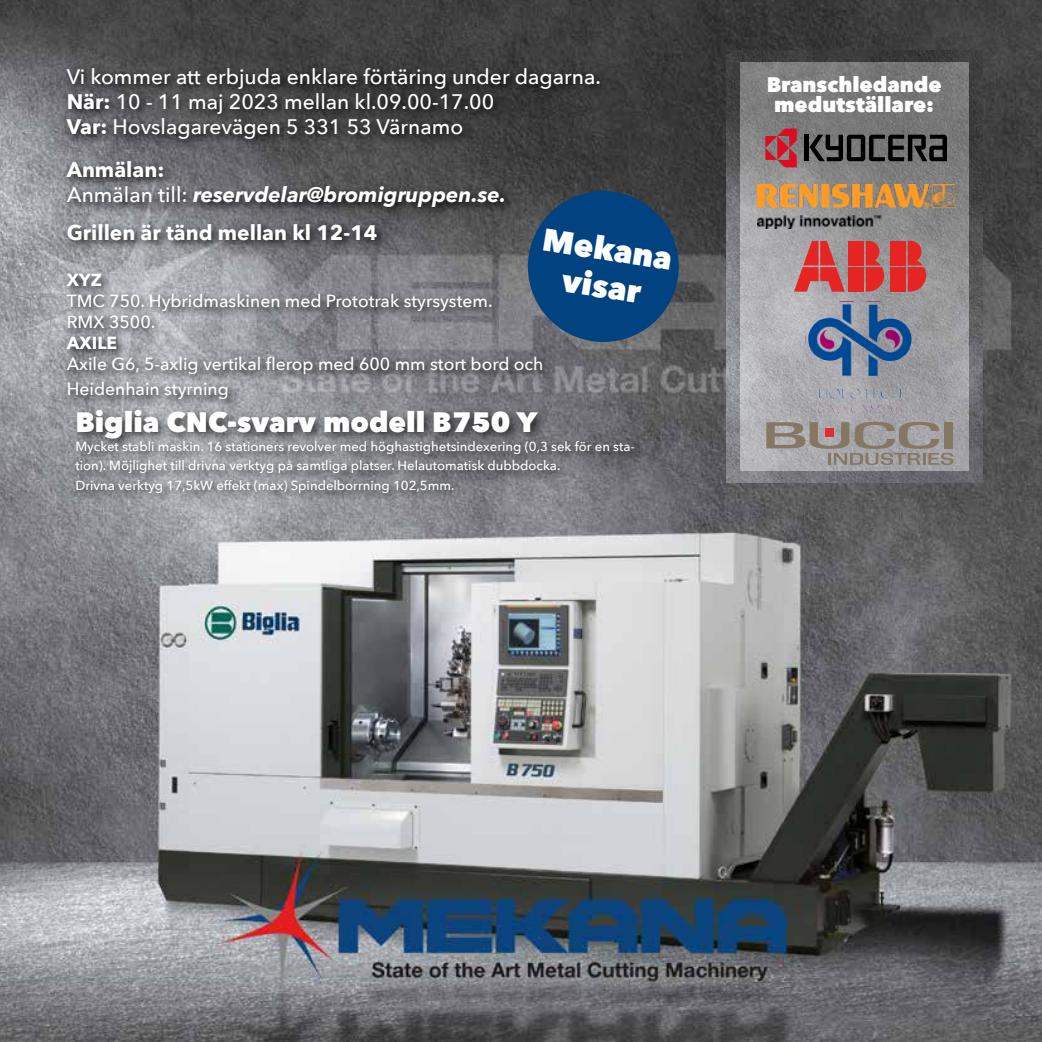
<style>
.page{position:relative;width:1042px;height:1042px;background:#fff}
.page>*{position:absolute;margin:0;border:0;box-sizing:border-box;transform-origin:0 0}
.t1{font:800 31.5px/37.8px "Avenir Next";color:#fff;text-align:center}
.t2{font:800 28px "Avenir Next";color:#fff}
.t3{font:500 21px/25.2px "Avenir Next";color:#fff}
.t4{font:italic 700 21px/25.2px "Avenir Next";color:#fff}
.t5{font:800 21px/19.2px "Avenir Next";color:#fff;text-align:center}
.t6{font:700 21px "Avenir Next";color:#fff}
.t7{font:500 17.5px/21px "Avenir Next";color:#fff}
.t8{font:700 17.5px "Avenir Next";color:#fff}
.t9{font:500 13.12px/19.2px "Avenir Next";color:#fff}
.s1{font-weight:700}
.s2{font-style:normal}
.s3{font-weight:500;font-style:normal}
</style>
<div class="page">
<img style="left:0;top:0;width:1042px;height:1042px">
<svg style="left:61px;top:62px;width:550px;height:350px;background:#68696c"></svg>
<div style="left:70px;top:405px;width:576px;height:100px;background:#000;opacity:.75"></div>
<svg style="left:518px;top:182px;width:170px;height:169px;background:#214b71"></svg>
<img style="left:726px;top:50px;width:256px;height:432px">
<svg style="left:740px;top:62px;width:228px;height:409px;background:#949495"></svg>
<svg style="left:766px;top:422px;width:187px;height:43px;background:#9c948f"></svg>
<img style="left:758px;top:184px;width:196px;height:45px">
<img style="left:806px;top:301px;width:108px;height:112px">
<hr style="left:805px;top:135px;width:4px;height:26px;background:#000">
<svg style="left:809px;top:135px;width:138px;height:26px;background:#3f3f3f"></svg>
<svg style="left:765px;top:128px;width:32px;height:39px"></svg>
<div style="left:848px;top:241px;width:16px;height:24px;background:#e52523"></div>
<svg style="left:866px;top:241px;width:18px;height:51px"></svg>
<div style="left:848px;top:267px;width:16px;height:25px;background:#e52523"></div>
<div style="left:890px;top:241px;width:16px;height:24px;background:#e52523"></div>
<div style="left:890px;top:267px;width:16px;height:25px;background:#e52523"></div>
<svg style="left:908px;top:241px;width:18px;height:51px"></svg>
<svg style="left:794px;top:241px;width:51px;height:51px;background:#c56364"></svg>
<h3 class="t3" style="left:67px;top:63px;width:536px">Vi kommer att erbjuda enklare förtäring under dagarna.<br><span class="s1">När:</span> 10 - 11 maj 2023 mellan kl.09.00-17.00<br><span class="s1">Var:</span> Hovslagarevägen 5 331 53 Värnamo</h3>
<h3 class="t4" style="left:67px;top:157px;width:441px"><span class="s2">Anmälan:<br></span><span class="s3">Anmälan till:</span> reservdelar@bromigruppen.se.</h3>
<h3 class="t6" style="left:67px;top:214px;width:312px">Grillen är tänd mellan kl 12-14</h3>
<h3 class="t8" style="left:67px;top:265px;width:37px">XYZ</h3>
<h3 class="t7" style="left:67px;top:290px;width:427px">TMC 750. Hybridmaskinen med Prototrak styrsystem.<br>RMX 3500.</h3>
<h3 class="t8" style="left:67px;top:328px;width:52px">AXILE</h3>
<h3 class="t7" style="left:67px;top:351px;width:478px;line-height:25.2px">Axile G6, 5-axlig vertikal flerop med 600 mm stort bord och<br>Heidenhain styrning</h3>
<h2 class="t2" style="left:75px;top:405px;width:463px">Biglia CNC-svarv modell B750 Y</h2>
<p class="t9" style="left:75px;top:436px;width:561px">Mycket stabli maskin. 16 stationers revolver med höghastighetsindexering (0,3 sek för en sta&shy;tion). Möjlighet till drivna verktyg på samtliga platser. Helautomatisk dubbdocka.<br>Drivna verktyg 17,5kW effekt (max) Spindelborrning 102,5mm.</p>
<h1 class="t1" style="left:546px;top:220px;width:132px;rotate:9deg">Mekana visar</h1>
<h3 class="t5" style="left:767px;top:75px;width:176px">Branschledande medutställare:</h3>
</div>
